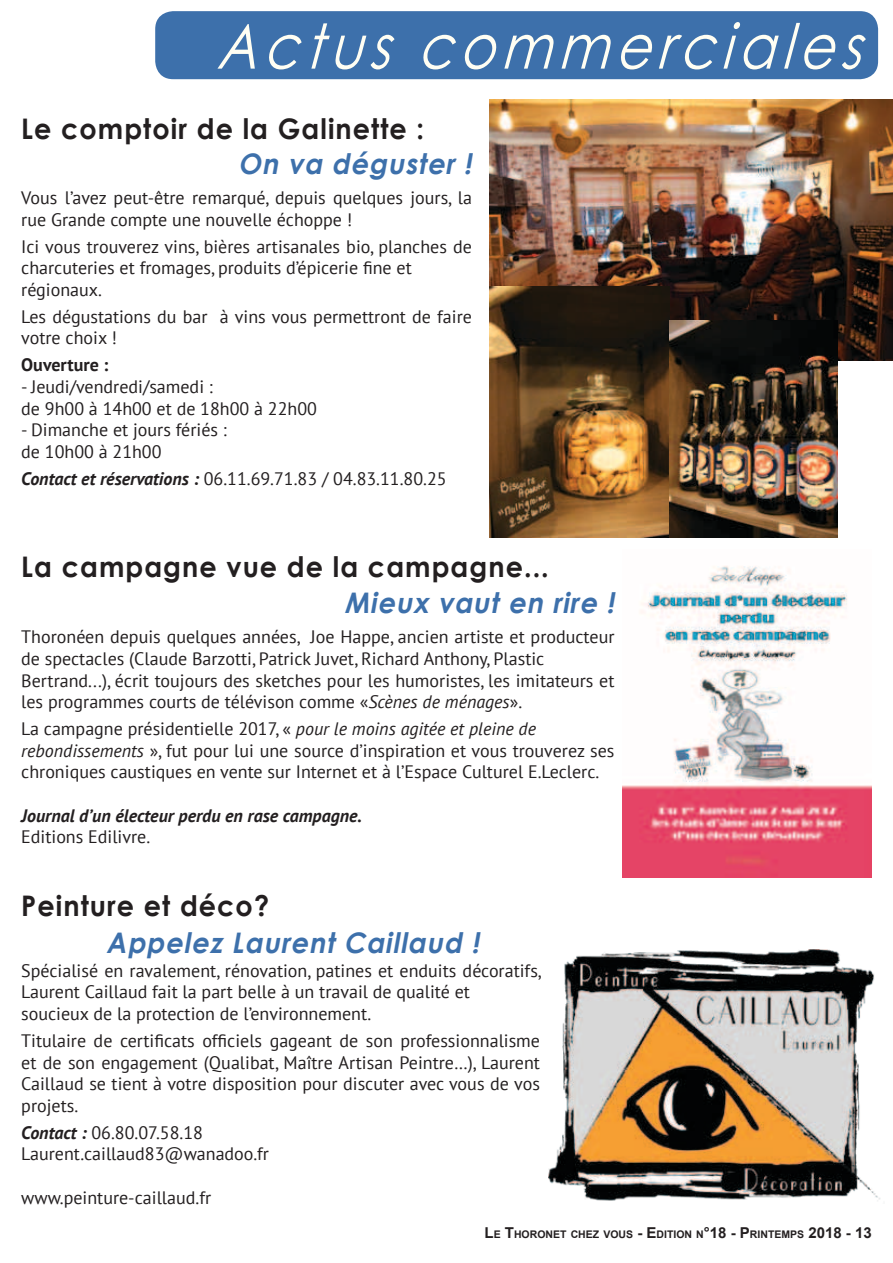
<style>
.page{position:relative;width:893px;height:1263px;background:#fff}
.page>*{position:absolute;margin:0;border:0;box-sizing:border-box;transform-origin:0 0}
.t1{font:italic 62.1px "Century Gothic";color:#fffef3;scale:.87 1}
.t2{font:700 28.35px "Century Gothic";letter-spacing:.04em;color:#231f20;scale:.95 1}
.t3{font:italic 700 28.35px "Century Gothic";color:#3d70ab;scale:.95 1}
.t4{font:18px/21.6px "PT Sans";color:#231f20}
.t5{font:italic 700 18px "PT Sans";color:#231f20}
.t6{font:700 18px "PT Sans";color:#231f20}
.t7{font:700 10.5px "Arial";color:#231f20}
.s1{font-weight:700;font-style:italic}
.s2{font-style:italic}
.s3{font-size:15px}
</style>
<div class="page">
<div style="left:155px;top:11px;width:723px;height:68px;background:#3d70ab;border-radius:18px"></div>
<img style="left:623px;top:566px;width:248px;height:312px">
<img style="left:549px;top:949px;width:332px;height:252px">
<img style="left:489px;top:100px;width:404px;height:261px">
<img style="left:489px;top:287px;width:181px;height:250px">
<img style="left:670px;top:321px;width:168px;height:216px">
<h1 class="t1" style="left:216px;top:8px;width:765px">Actus commerciales</h1>
<h2 class="t2" style="left:21px;top:111px;width:426px">Le comptoir de la Galinette :</h2>
<h2 class="t3" style="left:238px;top:146px;width:253px">On va déguster !</h2>
<p class="t4" style="left:21px;top:186px;width:452px">Vous l’avez peut-être remarqué, depuis quelques jours, la rue Grande compte une nouvelle échoppe !</p>
<p class="t4" style="left:21px;top:235px;width:452px">Ici vous trouverez vins, bières artisanales bio, planches de charcuteries et fromages, produits d’épicerie fine et régionaux.</p>
<p class="t4" style="left:21px;top:305px;width:452px">Les dégustations du bar à vins vous permettront de faire votre choix !</p>
<p class="t6" style="left:21px;top:353px;width:89px">Ouverture :</p>
<p class="t4" style="left:21px;top:375px;width:297px">- Jeudi/vendredi/samedi :<br>de 9h00 à 14h00 et de 18h00 à 22h00</p>
<p class="t4" style="left:21px;top:419px;width:207px">- Dimanche et jours fériés : de 10h00 à 21h00</p>
<p class="t4" style="left:21px;top:467px;width:427px"><span class="s1">Contact et réservations :</span> 06.11.69.71.83 / 04.83.11.80.25</p>
<h2 class="t2" style="left:21px;top:549px;width:557px">La campagne vue de la campagne...</h2>
<h2 class="t3" style="left:344px;top:585px;width:292px">Mieux vaut en rire !</h2>
<p class="t4" style="left:21px;top:626px;width:595px">Thoronéen depuis quelques années, Joe Happe, ancien artiste et producteur de spectacles (Claude Barzotti, Patrick Juvet, Richard Anthony, Plastic Bertrand...), écrit toujours des sketches pour les humoristes, les imitateurs et les programmes courts de télévison comme «<span class="s2">Scènes de ménages</span>».</p>
<p class="t4" style="left:21px;top:718px;width:595px">La campagne présidentielle 2017, « <span class="s2">pour le moins agitée et pleine de rebondissements</span> », fut pour lui une source d’inspiration et vous trouverez ses chroniques caustiques en vente sur Internet et à l’Espace Culturel E.Leclerc.</p>
<p class="t5" style="left:21px;top:803px;width:342px">Journal d’un électeur perdu en rase campagne.</p>
<p class="t4" style="left:21px;top:826px;width:130px">Editions Edilivre.</p>
<h2 class="t2" style="left:21px;top:888px;width:262px">Peinture et déco?</h2>
<h2 class="t3" style="left:106px;top:925px;width:400px">Appelez Laurent Caillaud !</h2>
<p class="t4" style="left:21px;top:959px;width:522px">Spécialisé en ravalement, rénovation, patines et enduits décoratifs,<br>Laurent Caillaud fait la part belle à un travail de qualité et soucieux de la protection de l’environnement.</p>
<p class="t4" style="left:21px;top:1029px;width:520px;text-align:justify">Titulaire de certificats officiels gageant de son professionnalisme et de son engagement (Qualibat, Maître Artisan Peintre…), Laurent Caillaud se tient à votre disposition pour discuter avec vous de vos projets.</p>
<p class="t4" style="left:21px;top:1121px;width:249px"><span class="s1">Contact :</span> 06.80.07.58.18<br>Laurent.caillaud83@wanadoo.fr</p>
<p class="t4" style="left:21px;top:1186px;width:191px">www.peinture-caillaud.fr</p>
<p class="t7" style="left:484px;top:1227px;width:389px"><span class="s3">L</span>E <span class="s3">T</span>HORONET CHEZ VOUS <span class="s3">- E</span>DITION N<span class="s3">°18 - P</span>RINTEMPS <span class="s3">2018 - 13</span></p>
</div>
